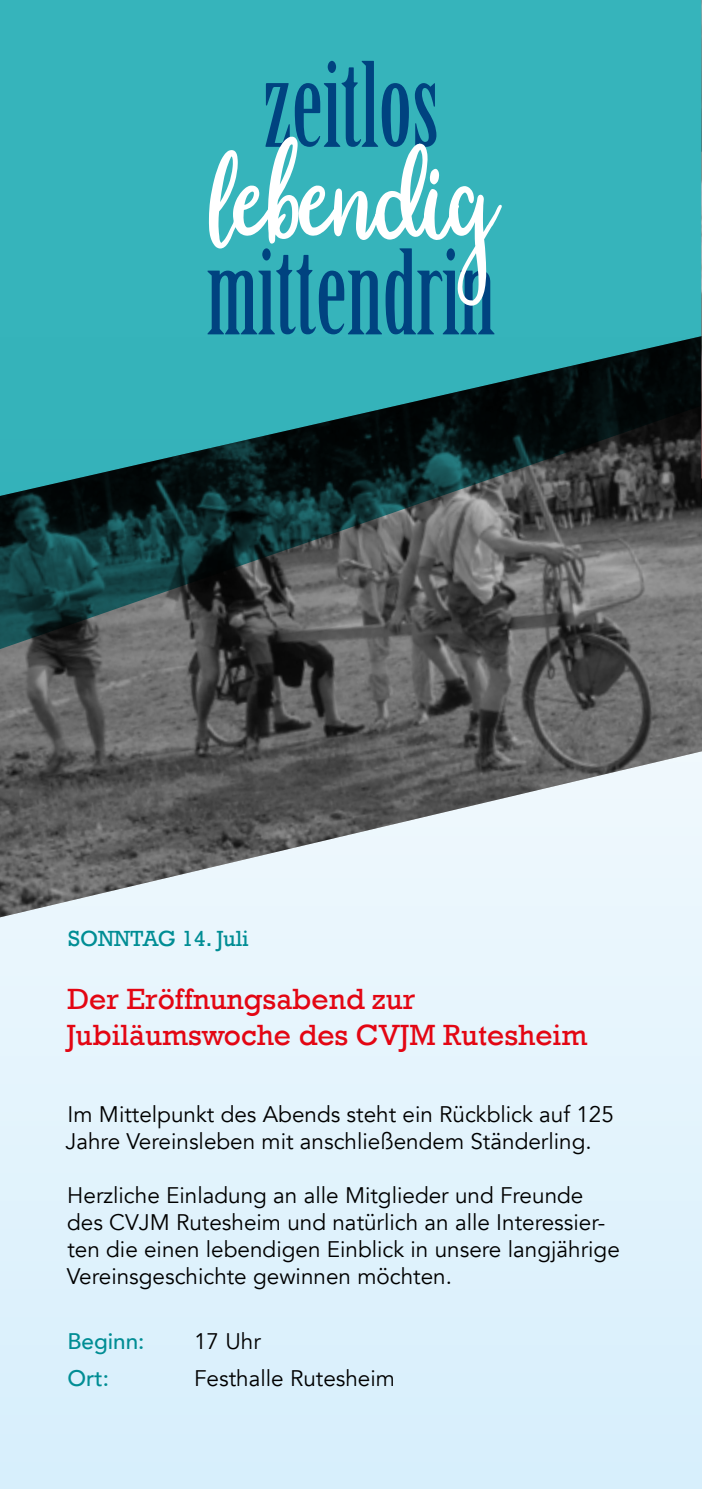
<style>
.page{position:relative;width:702px;height:1489px;background:#fff}
.page>*{position:absolute;margin:0;border:0;box-sizing:border-box;transform-origin:0 0}
.t1{font:30px/36px "Rockwell";color:#e30613}
.t2{font:22.5px/27px "Avenir";color:#000}
.t3{font:22.5px "Rockwell";color:#008d94}
.t4{font:500 22.5px "Avenir";color:#008d94}
</style>
<div class="page">
<div style="left:0;top:0;width:701px;height:1488px;background:#e0f2fc"></div>
<img style="left:0;top:495px;width:702px;height:422px">
<svg style="left:0;top:0;width:701px;height:669px;background:#358084"></svg>
<img style="left:701px;top:152px;width:1px;height:75px">
<svg style="left:701px;top:227px;width:1px;height:268px"></svg>
<svg style="left:701px;top:0;width:1px;height:152px"></svg>
<svg style="left:265px;top:61px;width:171px;height:75px;background:#228ba6"></svg>
<svg style="left:207px;top:248px;width:287px;height:86px;background:#1d809f"></svg>
<svg style="left:209px;top:136px;width:293px;height:170px;background:#58b5c1"></svg>
<p class="t3" style="left:68px;top:925px;width:182px">SONNTAG 14. Juli</p>
<h1 class="t1" style="left:67px;top:981px;width:522px">Der Eröffnungsabend zur<br>Jubiläumswoche des CVJM Rutesheim</h1>
<p class="t2" style="left:66px;top:1101px;width:550px">Im Mittelpunkt des Abends steht ein Rückblick auf 125<br>Jahre Vereinsleben mit anschließendem Ständerling.</p>
<p class="t2" style="left:67px;top:1182px;width:554px">Herzliche Einladung an alle Mitglieder und Freunde des CVJM Rutesheim und natürlich an alle Interessier&shy;ten die einen lebendigen Einblick in unsere langjährige Vereinsgeschichte gewinnen möchten.</p>
<p class="t4" style="left:67px;top:1321px;width:79px">Beginn:</p>
<p class="t2" style="left:194px;top:1327px;width:68px">17 Uhr</p>
<p class="t4" style="left:67px;top:1358px;width:43px">Ort:</p>
<p class="t2" style="left:194px;top:1365px;width:202px">Festhalle Rutesheim</p>
</div>
